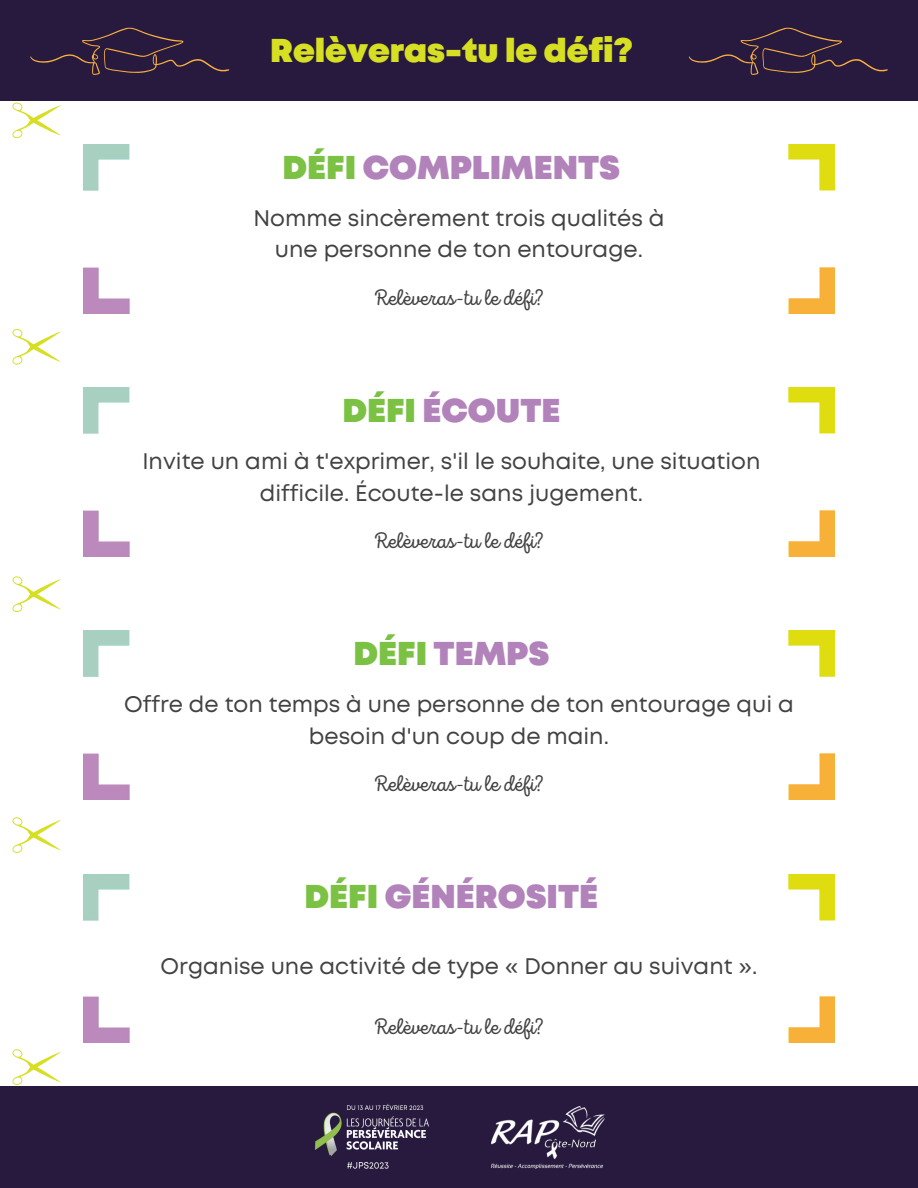
<style>
.page{position:relative;width:918px;height:1188px;background:#fff}
.page>*{position:absolute;margin:0;border:0;box-sizing:border-box;transform-origin:0 0}
.t1{font:900 33px "Mont";color:#b283ba}
.t2{font:900 33px "Mont";color:#d7df23}
.t3{font:22.5px/31.5px "Mont";color:#434242;text-align:center}
.t4{font:22.5px "Intro Script";color:#434242}
.s1{color:#7bc244}
</style>
<div class="page">
<div style="left:0;top:0;width:918px;height:101px;background:#271a3e"></div>
<svg style="left:30px;top:28px;width:200px;height:47px"></svg>
<svg style="left:689px;top:28px;width:199px;height:47px"></svg>
<div style="left:0;top:1087px;width:918px;height:101px;background:#271a3e"></div>
<img style="left:492px;top:1106px;width:112px;height:62px">
<img style="left:315px;top:1104px;width:114px;height:65px">
<img style="left:83px;top:145px;width:47px;height:46px">
<img style="left:788px;top:145px;width:46px;height:46px">
<img style="left:83px;top:267px;width:47px;height:46px">
<img style="left:788px;top:267px;width:46px;height:46px">
<img style="left:83px;top:388px;width:47px;height:46px">
<img style="left:788px;top:388px;width:46px;height:46px">
<img style="left:83px;top:510px;width:47px;height:46px">
<img style="left:788px;top:510px;width:46px;height:46px">
<img style="left:83px;top:631px;width:47px;height:46px">
<img style="left:788px;top:631px;width:46px;height:46px">
<img style="left:83px;top:753px;width:47px;height:46px">
<img style="left:788px;top:753px;width:46px;height:46px">
<img style="left:83px;top:874px;width:47px;height:47px">
<img style="left:788px;top:874px;width:46px;height:47px">
<img style="left:83px;top:996px;width:47px;height:46px">
<img style="left:788px;top:996px;width:46px;height:46px">
<svg style="left:12px;top:576px;width:49px;height:36px"></svg>
<svg style="left:12px;top:329px;width:49px;height:36px"></svg>
<svg style="left:12px;top:817px;width:49px;height:36px"></svg>
<svg style="left:12px;top:102px;width:49px;height:36px"></svg>
<svg style="left:12px;top:1049px;width:49px;height:36px"></svg>
<h1 class="t2" style="left:270px;top:38px;width:364px">Relèveras-tu le défi?</h1>
<h1 class="t1" style="left:283px;top:155px;width:339px"><span class="s1">DÉFI</span> COMPLIMENTS</h1>
<p class="t3" style="left:253px;top:204px;width:413px">Nomme sincèrement trois qualités à une personne de ton entourage.</p>
<p class="t4" style="left:374px;top:288px;width:171px">Relèveras-tu le défi?</p>
<h1 class="t1" style="left:342px;top:398px;width:220px"><span class="s1">DÉFI</span> ÉCOUTE</h1>
<p class="t3" style="left:142px;top:447px;width:620px">Invite un ami à t'exprimer, s'il le souhaite, une situation difficile. Écoute-le sans jugement.</p>
<p class="t4" style="left:374px;top:531px;width:171px">Relèveras-tu le défi?</p>
<h1 class="t1" style="left:353px;top:641px;width:198px"><span class="s1">DÉFI</span> TEMPS</h1>
<p class="t3" style="left:124px;top:690px;width:671px">Offre de ton temps à une personne de ton entourage qui a besoin d'un coup de main.</p>
<p class="t4" style="left:374px;top:774px;width:171px">Relèveras-tu le défi?</p>
<h1 class="t1" style="left:305px;top:884px;width:295px"><span class="s1">DÉFI</span> GÉNÉROSITÉ</h1>
<p class="t3" style="left:161px;top:952px;width:598px">Organise une activité de type « Donner au suivant ».</p>
<p class="t4" style="left:374px;top:1017px;width:171px">Relèveras-tu le défi?</p>
</div>
